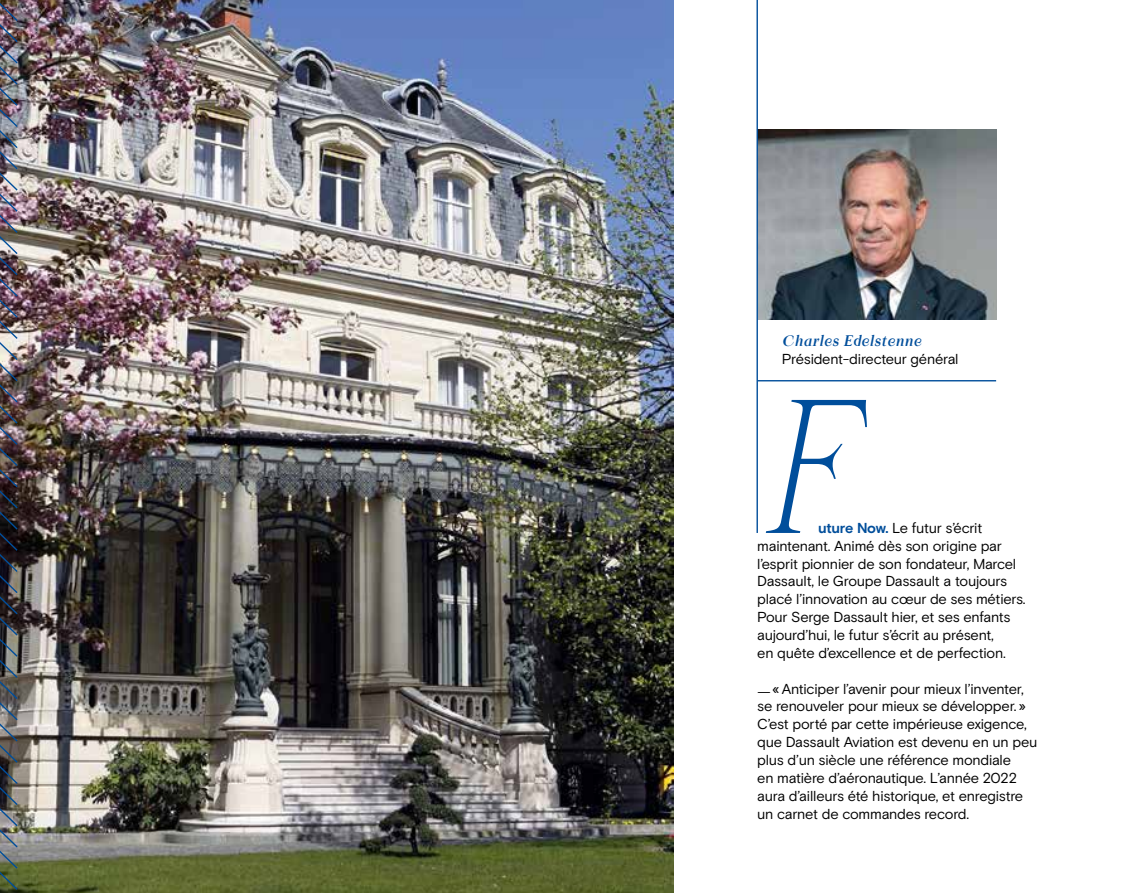
<style>
.page{position:relative;width:1141px;height:893px;background:#fff}
.page>*{position:absolute;margin:0;border:0;box-sizing:border-box;transform-origin:0 0}
.t1{font:italic 175px "AT Apoc Revelations";color:#004e9b}
.t2{font:14.35px/17.8px "Basis Grotesque Pro";letter-spacing:-.015em;color:#000}
.t3{font:14.35px/17.8px "Basis Grotesque Pro";letter-spacing:-.015em;color:#000;scale:1.2 1}
.t4{font:italic 14px "AT Apoc Dark";letter-spacing:.03em;color:#004e9b}
.s1{font-weight:700;color:#004e9b}
</style>
<div class="page">
<img style="left:19px;top:0;width:654px;height:893px">
<img style="left:758px;top:130px;width:238px;height:189px">
<hr style="left:756px;top:0;width:2px;height:533px;background:#004e9b">
<hr style="left:758px;top:380px;width:238px;height:1px;background:#004e9b">
<img style="left:0;top:0;width:19px;height:893px">
<p class="t4" style="left:782px;top:332px;width:141px">Charles Edelstenne</p>
<p class="t2" style="left:782px;top:350px;width:178px">Président-directeur général</p>
<h1 class="t1" style="left:757px;top:350px;width:99px">F</h1>
<p class="t2" style="left:757px;top:519px;width:270px;text-indent:61px"><span class="s1">uture Now.</span> Le futur s’écrit maintenant. Animé dès son origine par l’esprit pionnier de son fondateur, Marcel Dassault, le Groupe Dassault a toujours placé l’innovation au cœur de ses métiers.<br>Pour Serge Dassault hier, et ses enfants aujourd’hui, le futur s’écrit au présent,<br>en quête d’excellence et de perfection.</p>
<p class="t3" style="left:757px;top:679px;width:235px">—« Anticiper l’avenir pour mieux l’inventer, se renouveler pour mieux se développer. » C’est porté par cette impérieuse exigence, que Dassault Aviation est devenu en un peu plus d’un siècle une référence mondiale<br>en matière d’aéronautique. L’année 2022 aura d’ailleurs été historique, et enregistre un carnet de commandes record.</p>
</div>
